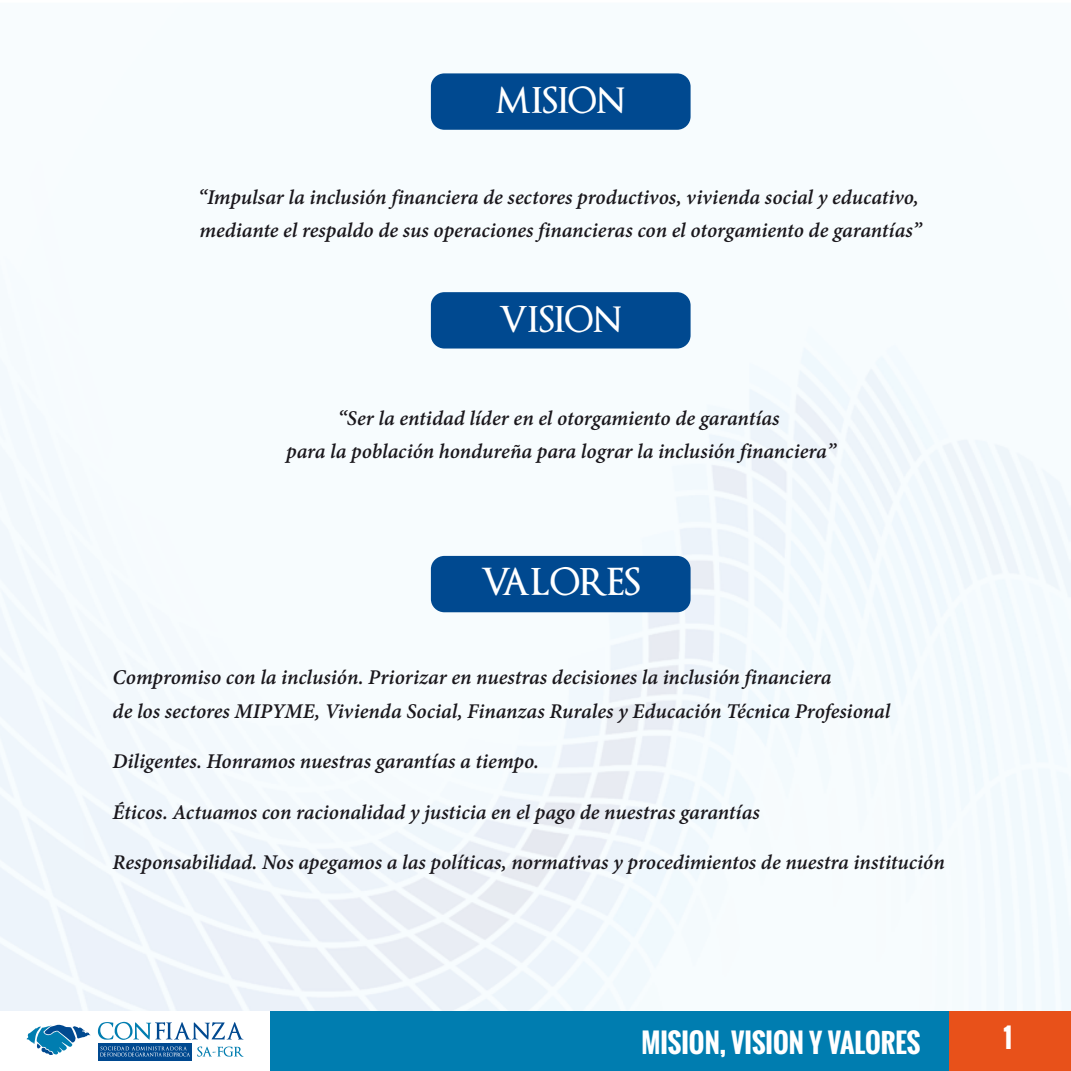
<style>
.page{position:relative;width:1071px;height:1071px;background:#fff}
.page>*{position:absolute;margin:0;border:0;box-sizing:border-box;transform-origin:0 0}
.t1{font:600 36.57px "Optimus Princeps";color:#fff}
.t2{font:600 35px "Optimus Princeps";color:#fff}
.t3{font:700 26.43px "Oswald";color:#fff}
.t4{font:italic 700 22.75px/33.2px "Adobe Devanagari";letter-spacing:-.005em;color:#1a171c}
</style>
<div class="page">
<img style="left:0;top:73px;width:1071px;height:938px">
<div style="left:431px;top:73px;width:260px;height:57px;background:#004990;border-radius:13px"></div>
<div style="left:431px;top:292px;width:260px;height:57px;background:#004990;border-radius:13px"></div>
<div style="left:431px;top:556px;width:260px;height:56px;background:#004990;border-radius:13px"></div>
<div style="left:98px;top:1043px;width:94px;height:17px;background:#004990"></div>
<svg style="left:98px;top:1022px;width:145px;height:18px"></svg>
<svg style="left:197px;top:1047px;width:47px;height:10px"></svg>
<svg style="left:100px;top:1046px;width:90px;height:11px"></svg>
<svg style="left:27px;top:1024px;width:64px;height:31px"></svg>
<div style="left:270px;top:1011px;width:801px;height:60px;background:#007db0"></div>
<div style="left:950px;top:1011px;width:121px;height:60px;background:#e8511a"></div>
<h2 class="t2" style="left:495px;top:82px;width:132px">MISION</h2>
<p class="t4" style="left:198px;top:183px;width:725px">“Impulsar la inclusión financiera de sectores productivos, vivienda social y educativo, mediante el respaldo de sus operaciones financieras con el otorgamiento de garantías”</p>
<h2 class="t2" style="left:499px;top:300px;width:125px">VISION</h2>
<p class="t4" style="left:286px;top:404px;width:551px;text-align:center">“Ser la entidad líder en el otorgamiento de garantías<br>para la población hondureña para lograr la inclusión financiera”</p>
<h1 class="t1" style="left:481px;top:563px;width:161px">VALORES</h1>
<p class="t4" style="left:113px;top:664px;width:779px">Compromiso con la inclusión. Priorizar en nuestras decisiones la inclusión financiera<br>de los sectores MIPYME, Vivienda Social, Finanzas Rurales y Educación Técnica Profesional</p>
<p class="t4" style="left:113px;top:747px;width:428px">Diligentes. Honramos nuestras garantías a tiempo.</p>
<p class="t4" style="left:113px;top:798px;width:649px">Éticos. Actuamos con racionalidad y justicia en el pago de nuestras garantías</p>
<p class="t4" style="left:113px;top:848px;width:834px">Responsabilidad. Nos apegamos a las políticas, normativas y procedimientos de nuestra institución</p>
<p class="t3" style="left:642px;top:1023px;width:280px">MISION, VISION Y VALORES</p>
<p class="t3" style="left:1004px;top:1018px;width:10px">1</p>
</div>
